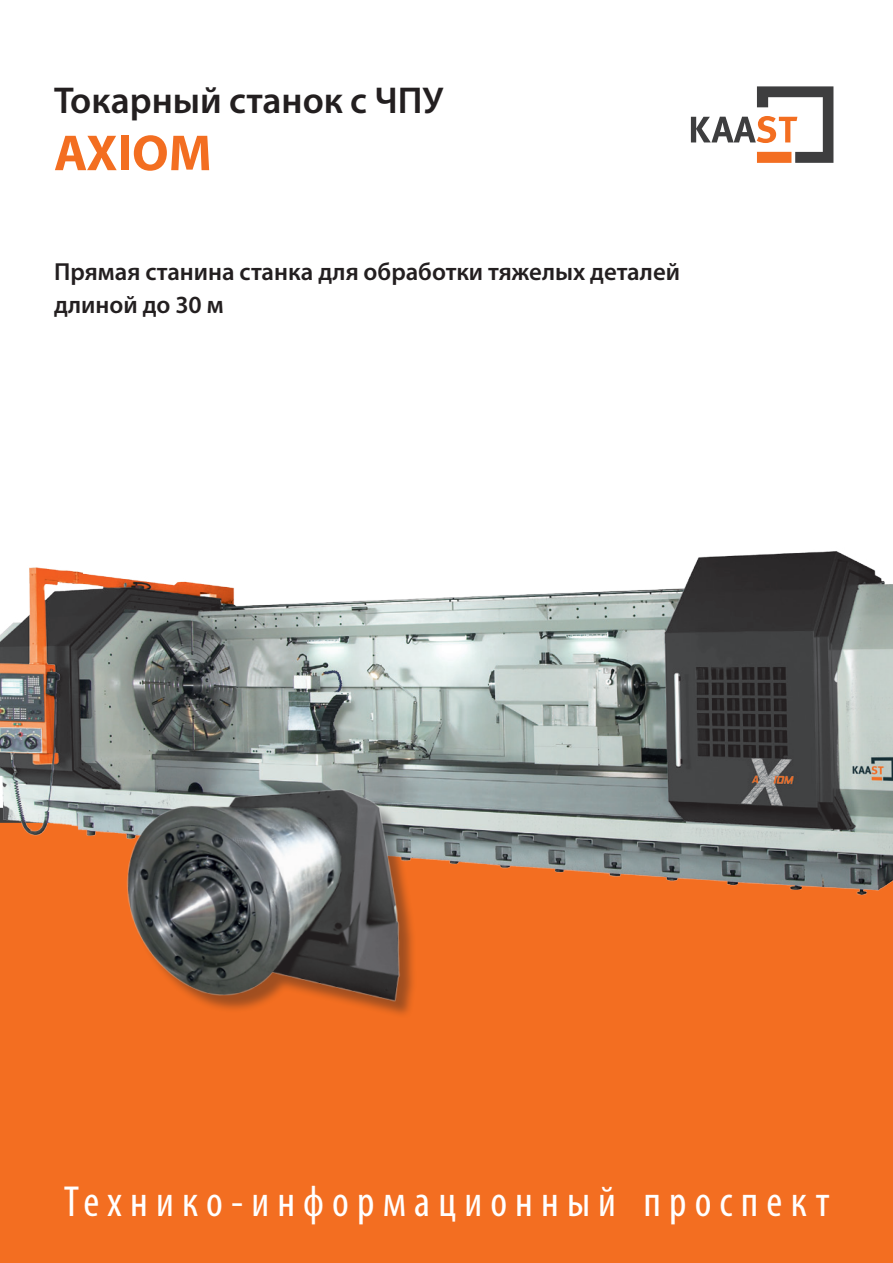
<style>
.page{position:relative;width:893px;height:1263px;background:#fff}
.page>*{position:absolute;margin:0;border:0;box-sizing:border-box;transform-origin:0 0}
.t1{font:700 51px "Myriad Pro";color:#f36e21}
.t2{font:condensed 43.65px "Myriad Pro";letter-spacing:.19em;color:#fff}
.t3{font:600 37.5px "Myriad Pro";color:#231f20}
.t4{font:600 24.75px/33.8px "Myriad Pro";color:#231f20}
</style>
<div class="page">
<div style="left:0;top:946px;width:893px;height:317px;background:#f36e21"></div>
<svg style="left:691px;top:86px;width:142px;height:77px"></svg>
<img style="left:0;top:551px;width:893px;height:395px">
<img style="left:53px;top:750px;width:371px;height:288px">
<h3 class="t3" style="left:54px;top:77px;width:391px">Токарный станок с ЧПУ</h3>
<h1 class="t1" style="left:54px;top:120px;width:159px">AXIOM</h1>
<p class="t4" style="left:54px;top:254px;width:628px">Прямая станина станка для обработки тяжелых деталей длиной до 30 м</p>
<h2 class="t2" style="left:64px;top:1175px;width:767px">Технико-информационный проспект</h2>
</div>
